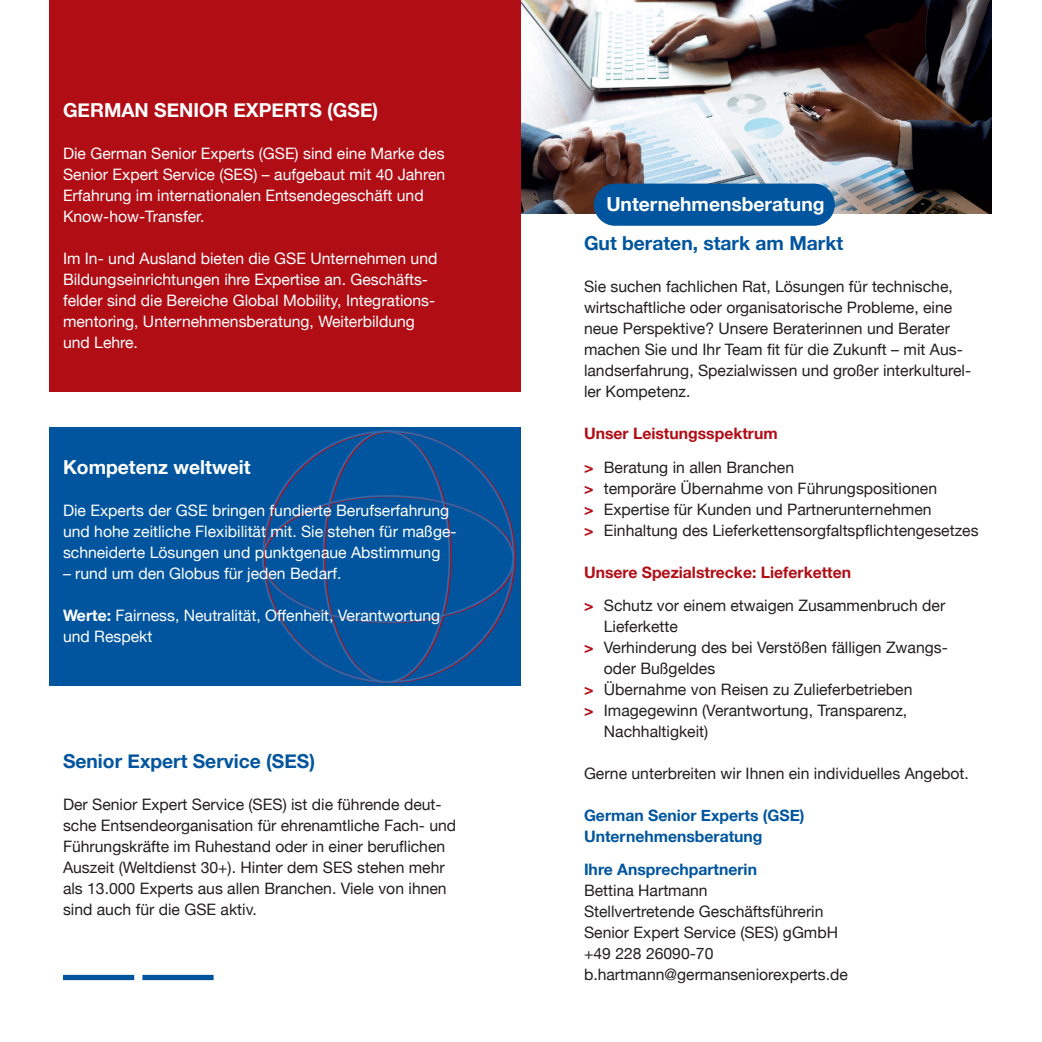
<style>
.page{position:relative;width:1042px;height:1042px;background:#fff}
.page>*{position:absolute;margin:0;border:0;box-sizing:border-box;transform-origin:0 0}
.t1{font:700 19.25px "Helvetica Neue";color:#fff}
.t2{font:700 19.25px "Helvetica Neue";color:#01559e}
.t3{font:15.75px/21px "Helvetica Neue";color:#231f20}
.t4{font:15.75px/21px "Helvetica Neue";color:#fff}
.t5{font:700 15.75px/21px "Helvetica Neue";color:#01559e}
.t6{font:700 15.75px "Helvetica Neue";color:#b00d15}
.s1{font-weight:700}
.s2{font-weight:700;color:#b00d15}
</style>
<div class="page">
<div style="left:46px;top:0;width:475px;height:392px;background:#b00d15"></div>
<div style="left:45px;top:428px;width:476px;height:258px;background:#01559e"></div>
<img style="left:521px;top:0;width:471px;height:213px">
<div style="left:63px;top:975px;width:71px;height:5px;background:#01559e"></div>
<div style="left:142px;top:975px;width:72px;height:5px;background:#01559e"></div>
<div style="left:1px;top:0;width:48px;height:711px;background:#fff"></div>
<div style="left:594px;top:184px;width:241px;height:42px;background:#01559e;border-radius:21px"></div>
<p class="t1" style="left:63px;top:95px;width:317px">GERMAN SENIOR EXPERTS (GSE)</p>
<p class="t4" style="left:63px;top:143px;width:384px">Die German Senior Experts (GSE) sind eine Marke des Senior Expert Service (SES) – aufgebaut mit 40 Jahren Erfahrung im internationalen Entsendegeschäft und Know-how-Transfer.</p>
<p class="t4" style="left:63px;top:248px;width:376px">Im In- und Ausland bieten die GSE Unternehmen und Bildungseinrichtungen ihre Expertise an. Geschäfts&shy;felder sind die Bereiche Global Mobility, Integrations&shy;mentoring, Unternehmensberatung, Weiterbildung und Lehre.</p>
<p class="t1" style="left:63px;top:452px;width:189px">Kompetenz weltweit</p>
<p class="t4" style="left:63px;top:500px;width:395px">Die Experts der GSE bringen fundierte Berufserfahrung und hohe zeitliche Flexibilität mit. Sie stehen für maßge&shy;schneiderte Lösungen und punktgenaue Abstimmung</p>
<p class="t4" style="left:63px;top:563px;width:280px">– rund um den Globus für jeden Bedarf.</p>
<p class="t4" style="left:63px;top:605px;width:379px"><span class="s1">Werte:</span> Fairness, Neutralität, Offenheit, Verantwortung und Respekt</p>
<p class="t2" style="left:63px;top:746px;width:254px">Senior Expert Service (SES)</p>
<p class="t3" style="left:63px;top:794px;width:395px">Der Senior Expert Service (SES) ist die führende deut&shy;sche Entsendeorganisation für ehrenamtliche Fach- und Führungskräfte im Ruhestand oder in einer beruflichen Auszeit (Weltdienst 30+). Hinter dem SES stehen mehr als 13.000 Experts aus allen Branchen. Viele von ihnen sind auch für die GSE aktiv.</p>
<p class="t1" style="left:606px;top:189px;width:220px">Unternehmensberatung</p>
<p class="t2" style="left:584px;top:228px;width:261px">Gut beraten, stark am Markt</p>
<p class="t3" style="left:584px;top:277px;width:389px">Sie suchen fachlichen Rat, Lösungen für technische, wirtschaftliche oder organisatorische Probleme, eine neue Perspektive? Unsere Beraterinnen und Berater machen Sie und Ihr Team fit für die Zukunft – mit Aus&shy;landserfahrung, Spezialwissen und großer interkulturel&shy;ler Kompetenz.</p>
<p class="t6" style="left:584px;top:421px;width:195px">Unser Leistungsspektrum</p>
<p class="t3" style="left:584px;top:457px;width:212px"><span class="s2">&gt;</span> Beratung in allen Branchen</p>
<p class="t3" style="left:584px;top:478px;width:355px"><span class="s2">&gt;</span> temporäre Übernahme von Führungspositionen</p>
<p class="t3" style="left:584px;top:499px;width:349px"><span class="s2">&gt;</span> Expertise für Kunden und Partnerunternehmen</p>
<p class="t3" style="left:584px;top:520px;width:396px"><span class="s2">&gt;</span> Einhaltung des Lieferkettensorgfaltspflichtengesetzes</p>
<p class="t6" style="left:584px;top:560px;width:269px">Unsere Spezialstrecke: Lieferketten</p>
<p class="t3" style="left:604px;top:596px;width:343px;text-indent:-20px"><span class="s2">&gt;</span> Schutz vor einem etwaigen Zusammenbruch der<br>Lieferkette</p>
<p class="t3" style="left:604px;top:638px;width:345px;text-indent:-20px"><span class="s2">&gt;</span> Verhinderung des bei Verstößen fälligen Zwangs&shy;oder Bußgeldes</p>
<p class="t3" style="left:584px;top:680px;width:330px"><span class="s2">&gt;</span> Übernahme von Reisen zu Zulieferbetrieben</p>
<p class="t3" style="left:604px;top:701px;width:305px;text-indent:-20px"><span class="s2">&gt;</span> Imagegewinn (Verantwortung, Transparenz,<br>Nachhaltigkeit)</p>
<p class="t3" style="left:584px;top:764px;width:386px">Gerne unterbreiten wir Ihnen ein individuelles Angebot.</p>
<p class="t5" style="left:584px;top:805px;width:222px">German Senior Experts (GSE)<br>Unternehmensberatung</p>
<p class="t5" style="left:584px;top:859px;width:174px">Ihre Ansprechpartnerin</p>
<p class="t3" style="left:584px;top:881px;width:125px">Bettina Hartmann</p>
<p class="t3" style="left:584px;top:902px;width:256px">Stellvertretende Geschäftsführerin<br>Senior Expert Service (SES) gGmbH</p>
<p class="t3" style="left:584px;top:944px;width:265px">+49 228 26090-70 b.hartmann@germanseniorexperts.de</p>
</div>
